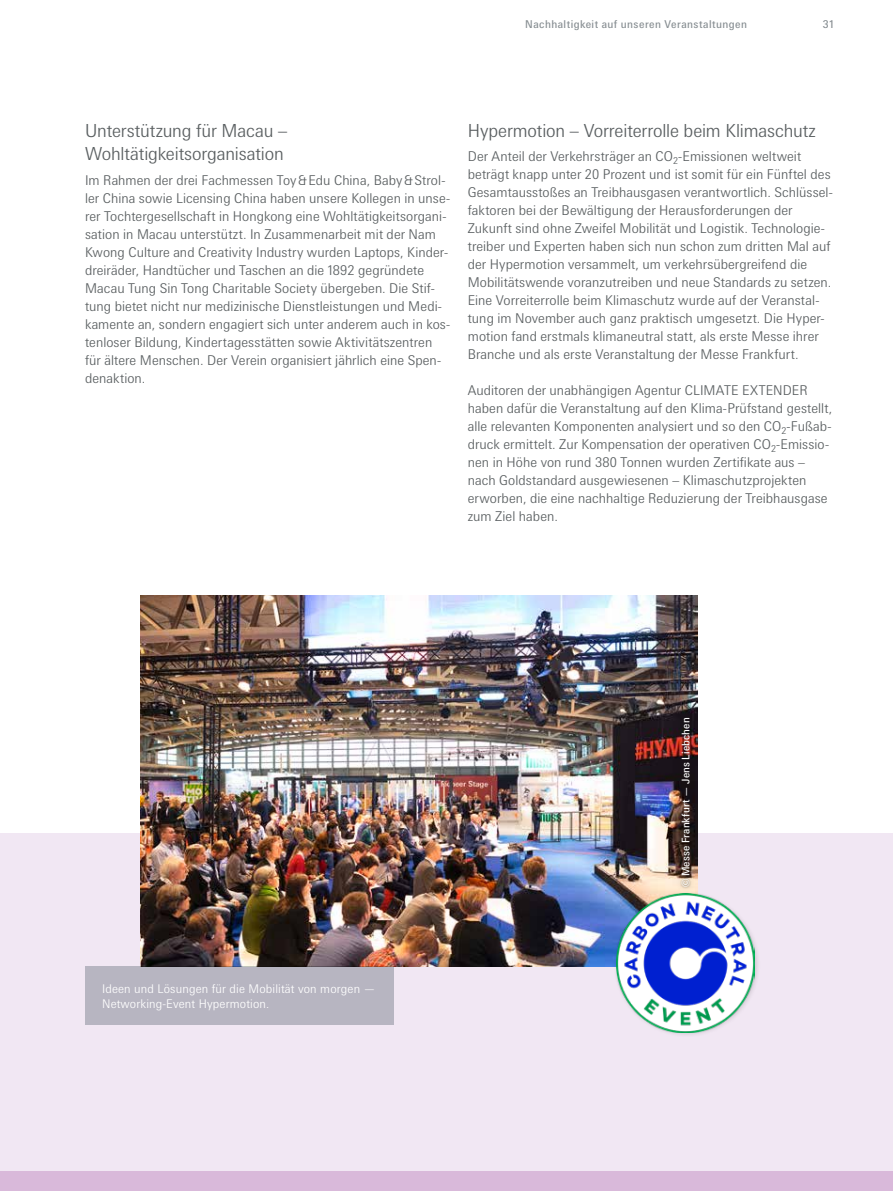
<style>
.page{position:relative;width:893px;height:1191px;background:#fff}
.page>*{position:absolute;margin:0;border:0;box-sizing:border-box;transform-origin:0 0}
.t1{font:300 18px/22.5px "Messe Univers";letter-spacing:-.01em;color:#5a5f61}
.t2{font:300 13.5px/18px "Messe Univers";color:#5a5f61}
.t3{font:300 12px/14.7px "Messe Univers";letter-spacing:.01em;color:#fff}
.t4{font:10.8px "Messe Univers";letter-spacing:.04em;color:#868d91}
.t5{font:10.5px "Messe Univers";letter-spacing:.015em;color:#fff}
</style>
<div class="page">
<div style="left:0;top:833px;width:893px;height:358px;background:#f1e7f3"></div>
<div style="left:0;top:1171px;width:893px;height:20px;background:#d9b9da"></div>
<img style="left:141px;top:595px;width:557px;height:372px">
<div style="left:674px;top:710px;width:23px;height:184px;background:#181716;opacity:.25"></div>
<div style="left:613px;top:891px;width:148px;height:147px;background:#181716;opacity:.15"></div>
<img style="left:616px;top:893px;width:139px;height:139px">
<div style="left:85px;top:966px;width:309px;height:58px;background:#b7b5c1"></div>
<p class="t4" style="left:525px;top:17px;width:223px">Nachhaltigkeit auf unseren Veranstaltungen</p>
<p class="t4" style="left:823px;top:17px;width:12px">31</p>
<h1 class="t1" style="left:85px;top:119px;width:204px">Unterstützung für Macau –<br>Wohltätigkeitsorganisation</h1>
<p class="t2" style="left:85px;top:171px;width:367px">Im Rahmen der drei Fachmessen Toy&amp;Edu China, Baby&amp;Strol&shy;ler China sowie Licensing China haben unsere Kollegen in unse&shy;rer Tochtergesellschaft in Hongkong eine Wohltätigkeitsorgani&shy;sation in Macau unterstützt. In Zusammenarbeit mit der Nam Kwong Culture and Creativity Industry wurden Laptops, Kinder&shy;dreiräder, Handtücher und Taschen an die 1892 gegründete Macau Tung Sin Tong Charitable Society übergeben. Die Stif&shy;tung bietet nicht nur medizinische Dienstleistungen und Medi&shy;kamente an, sondern engagiert sich unter anderem auch in kos&shy;tenloser Bildung, Kindertagesstätten sowie Aktivitätszentren für ältere Menschen. Der Verein organisiert jährlich eine Spen&shy;denaktion.</p>
<h1 class="t1" style="left:468px;top:119px;width:350px">Hypermotion – Vorreiterrolle beim Klimaschutz</h1>
<p class="t2" style="left:468px;top:147px;width:367px">Der Anteil der Verkehrsträger an CO<sub>2</sub>-Emissionen weltweit beträgt knapp unter 20 Prozent und ist somit für ein Fünftel des Gesamtausstoßes an Treibhausgasen verantwortlich. Schlüssel&shy;faktoren bei der Bewältigung der Herausforderungen der Zukunft sind ohne Zweifel Mobilität und Logistik. Technologie&shy;treiber und Experten haben sich nun schon zum dritten Mal auf der Hypermotion versammelt, um verkehrsübergreifend die Mobilitätswende voranzutreiben und neue Standards zu setzen.<br>Eine Vorreiterrolle beim Klimaschutz wurde auf der Veranstal&shy;tung im November auch ganz praktisch umgesetzt. Die Hyper&shy;motion fand erstmals klimaneutral statt, als erste Messe ihrer Branche und als erste Veranstaltung der Messe Frankfurt.</p>
<p class="t2" style="left:468px;top:381px;width:366px">Auditoren der unabhängigen Agentur CLIMATE EXTENDER haben dafür die Veranstaltung auf den Klima-Prüfstand gestellt, alle relevanten Komponenten analysiert und so den CO<sub>2</sub>-Fußab&shy;druck ermittelt. Zur Kompensation der operativen CO<sub>2</sub>-Emissio&shy;nen in Höhe von rund 380 Tonnen wurden Zertifikate aus – nach Goldstandard ausgewiesenen – Klimaschutzprojekten erworben, die eine nachhaltige Reduzierung der Treibhausgase zum Ziel haben.</p>
<p class="t3" style="left:102px;top:981px;width:275px">Ideen und Lösungen für die Mobilität von morgen —<br>Networking-Event Hypermotion.</p>
<p class="t5" style="left:680px;top:887px;width:171px;rotate:-90deg">© Messe Frankfurt — Jens Liebchen</p>
</div>
